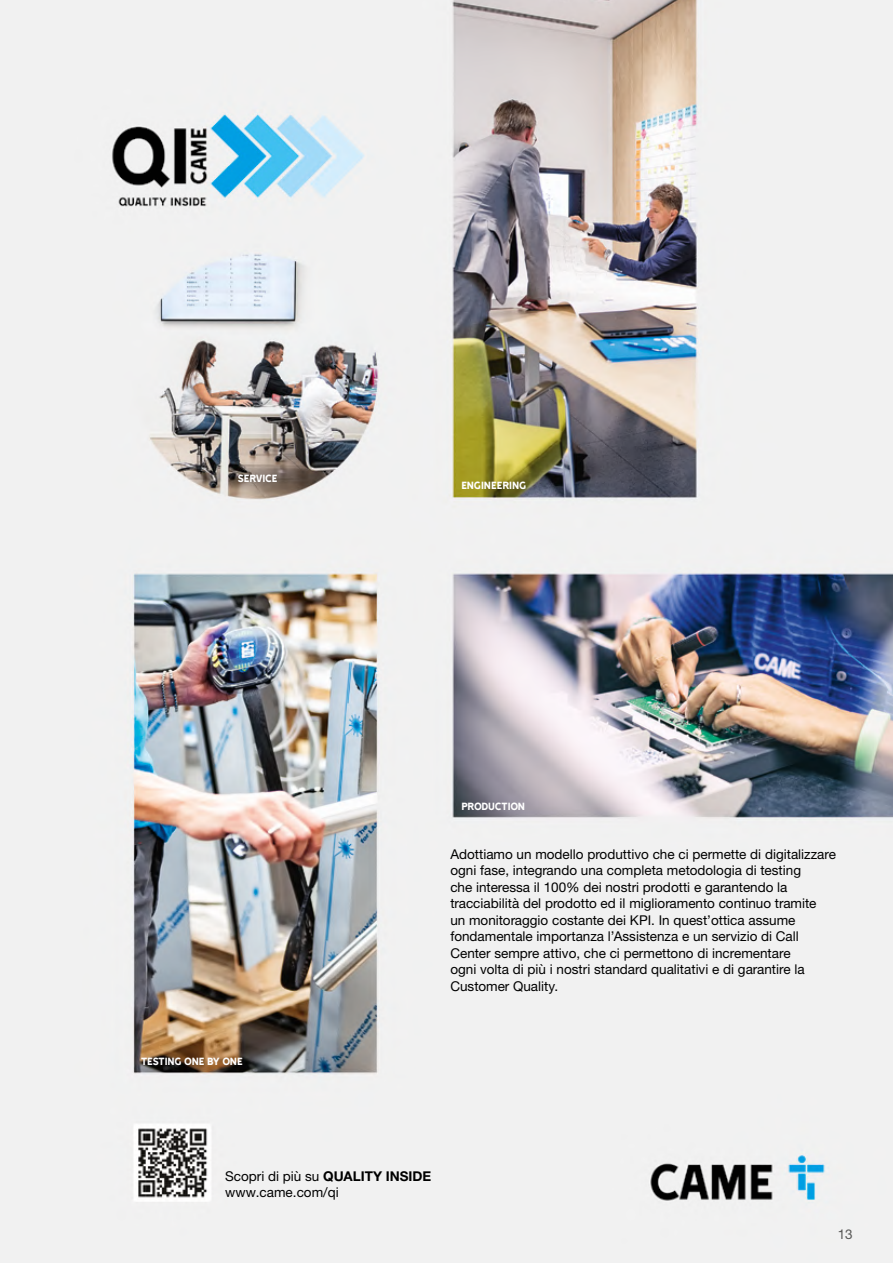
<style>
.page{position:relative;width:893px;height:1263px;background:#fff}
.page>*{position:absolute;margin:0;border:0;box-sizing:border-box;transform-origin:0 0}
.t1{font:13.5px/16.5px "Helvetica Neue LTW1 G";color:#000}
.t2{font:13.5px "Helvetica Neue LTW1 G";color:#575756}
.t3{font:12px "Came Type";letter-spacing:-.025em;color:#fff}
.s1{font-weight:700}
</style>
<div class="page">
<img style="left:0;top:0;width:893px;height:1263px">
<p class="t3" style="left:238px;top:472px;width:41px">SERVICE</p>
<p class="t3" style="left:461px;top:479px;width:66px">ENGINEERING</p>
<p class="t3" style="left:141px;top:1055px;width:104px">TESTING ONE BY ONE</p>
<p class="t3" style="left:461px;top:800px;width:65px">PRODUCTION</p>
<p class="t1" style="left:450px;top:845px;width:387px">Adottiamo un modello produttivo che ci permette di digitalizzare ogni fase, integrando una completa metodologia di testing<br>che interessa il 100% dei nostri prodotti e garantendo la tracciabilità del prodotto ed il miglioramento continuo tramite<br>un monitoraggio costante dei KPI. In quest’ottica assume fondamentale importanza l’Assistenza e un servizio di Call Center sempre attivo, che ci permettono di incrementare<br>ogni volta di più i nostri standard qualitativi e di garantire la Customer Quality.</p>
<p class="t1" style="left:225px;top:1168px;width:208px">Scopri di più su <span class="s1">QUALITY INSIDE </span>www.came.com/qi</p>
<p class="t2" style="left:838px;top:1225px;width:17px">13</p>
</div>
